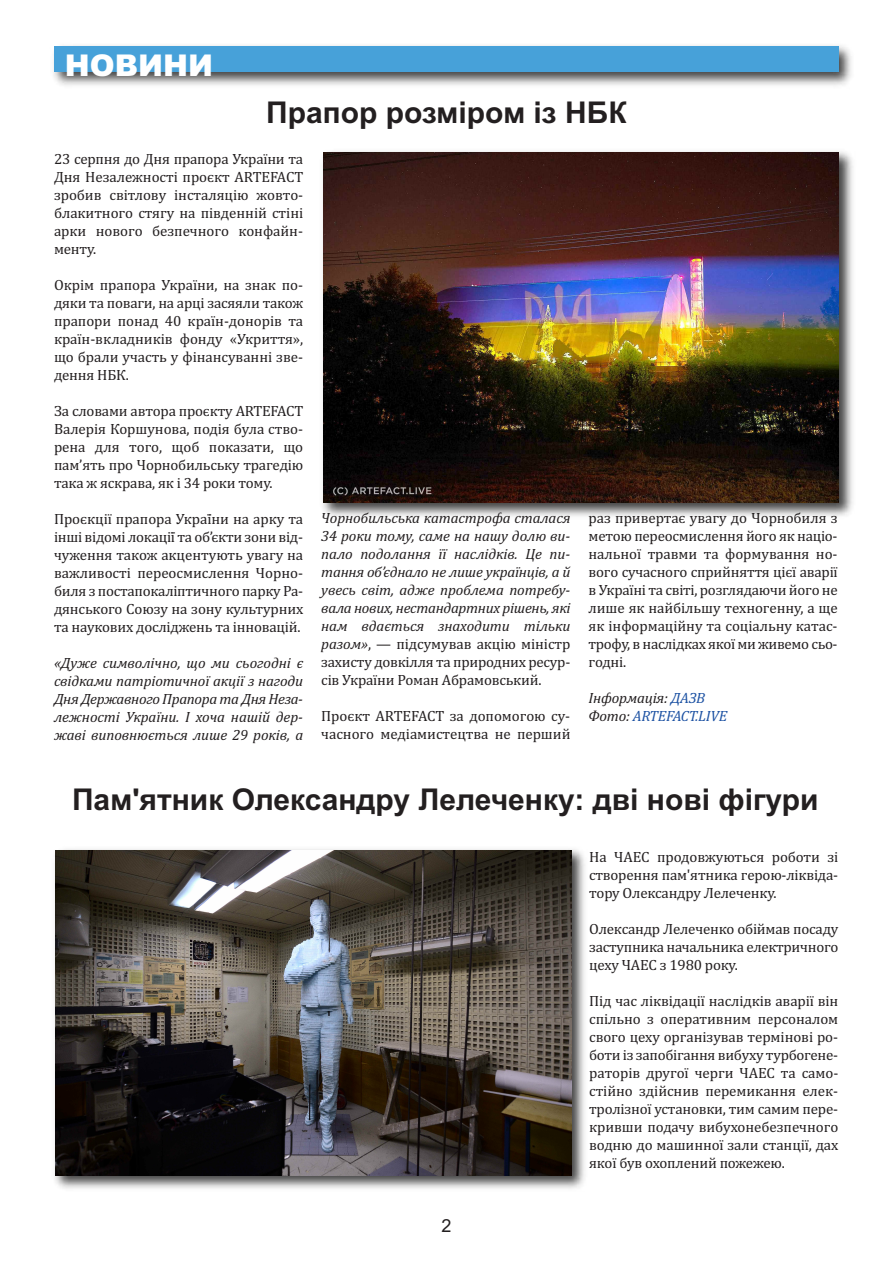
<style>
.page{position:relative;width:893px;height:1263px;background:#fff}
.page>*{position:absolute;margin:0;border:0;box-sizing:border-box;transform-origin:0 0}
.t1{font:700 30px "Arial";color:#231f20}
.t2{font:900 30px "Arial";color:#fff}
.t3{font:18px "Arial";color:#231f20}
.t4{font:15px/18px "Cambria";letter-spacing:-.015em;color:#231f20;text-align:justify}
.t5{font:italic 15px/18px "Cambria";letter-spacing:-.005em;color:#231f20;text-align:justify}
.t6{font:italic 15px/18px "Cambria";letter-spacing:-.015em;color:#1d52a3}
.s1{font-style:normal}
.s2{color:#231f20}
</style>
<div class="page">
<img style="left:53px;top:45px;width:798px;height:41px">
<div style="left:54px;top:46px;width:785px;height:26px;background:#47a1d9"></div>
<img style="left:322px;top:151px;width:531px;height:365px">
<img style="left:323px;top:152px;width:516px;height:351px">
<img style="left:54px;top:849px;width:531px;height:340px">
<img style="left:55px;top:850px;width:516px;height:325px">
<h1 class="t2" style="left:65px;top:48px;width:150px">НОВИНИ</h1>
<h1 class="t1" style="left:266px;top:96px;width:362px">Прапор розміром із НБК</h1>
<p class="t4" style="left:54px;top:149px;width:251px">23 серпня до Дня прапора України та Дня Незалежності проєкт ARTEFACT зробив світлову інсталяцію жовто&shy;блакитного стягу на південній стіні арки нового безпечного конфайн&shy;менту.</p>
<p class="t4" style="left:54px;top:275px;width:251px">Окрім прапора України, на знак по&shy;дяки та поваги, на арці засяяли також прапори понад 40 країн-донорів та країн-вкладників фонду «Укриття», що брали участь у фінансуванні зве&shy;дення НБК.</p>
<p class="t4" style="left:54px;top:401px;width:251px">За словами автора проєкту ARTEFACT Валерія Коршунова, подія була ство&shy;рена для того, щоб показати, що пам’ять про Чорнобильську трагедію така ж яскрава, як і 34 роки тому.</p>
<p class="t4" style="left:54px;top:509px;width:251px">Проєкції прапора Украін̈ и на арку та інші відомі локаціїта об’єкти зони від&shy;чуження також акцентують увагу на важливості переосмислення Чорно&shy;биля з постапокаліптичного парку Ра&shy;дянського Союзу на зону культурних та наукових досліджень та інновацій.</p>
<p class="t5" style="left:54px;top:653px;width:251px">«Дуже символічно, що ми сьогодні є свідками патріотичної акції з нагоди Дня Державного Прапора та Дня Неза&shy;лежності України. І хоча нашій дер&shy;жаві виповнюється лише 29 років, а</p>
<p class="t5" style="left:321px;top:509px;width:251px">Чорнобильська катастрофа сталася 34 роки тому, саме на нашу долю ви&shy;пало подолання її наслідків. Це пи&shy;тання об’єднало не лише українців, а й увесь світ, адже проблема потребу&shy;вала нових, нестандартних рішень, які нам вдається знаходити тільки разом»<span class="s1">, — підсумував акцію міністр захисту довкілля та природних ресур&shy;сів України Роман Абрамовський.</span></p>
<p class="t4" style="left:321px;top:707px;width:251px">Проєкт ARTEFACT за допомогою су&shy;часного медіамистецтва не перший</p>
<p class="t4" style="left:588px;top:509px;width:251px">раз привертає увагу до Чорнобиля з метою переосмислення його як націо&shy;нальної травми та формування но&shy;вого сучасного сприйняття цієї аварії в Україні та світі, розглядаючи його не лише як найбільшу техногенну, а ще як інформаційну та соціальну катас&shy;трофу, в наслідках якої ми живемо сьо&shy;годні.</p>
<p class="t6" style="left:588px;top:689px;width:140px"><span class="s2">Інформація:</span> ДАЗВ<br><span class="s2">Фото:</span> ARTEFACT.LIVE</p>
<h1 class="t1" style="left:72px;top:782px;width:748px">Пам'ятник Олександру Лелеченку: дві нові фігури</h1>
<p class="t4" style="left:589px;top:847px;width:251px">На ЧАЕС продовжуються роботи зі створення пам'ятника герою-ліквіда&shy;тору Олександру Лелеченку.</p>
<p class="t4" style="left:589px;top:919px;width:251px">Олександр Лелеченко обіймав посаду заступника начальника електричного цеху ЧАЕС з 1980 року.</p>
<p class="t4" style="left:589px;top:991px;width:251px">Під час ліквідації наслідків аварії він спільно з оперативним персоналом свого цеху організував термінові ро&shy;боти із запобігання вибуху турбогене&shy;раторів другої черги ЧАЕС та само&shy;стійно здійснив перемикання елек&shy;тролізної установки, тим самим пере&shy;кривши подачу вибухонебезпечного водню до машинної зали станції, дах якої був охоплений пожежею.</p>
<p class="t3" style="left:441px;top:1216px;width:12px">2</p>
</div>
